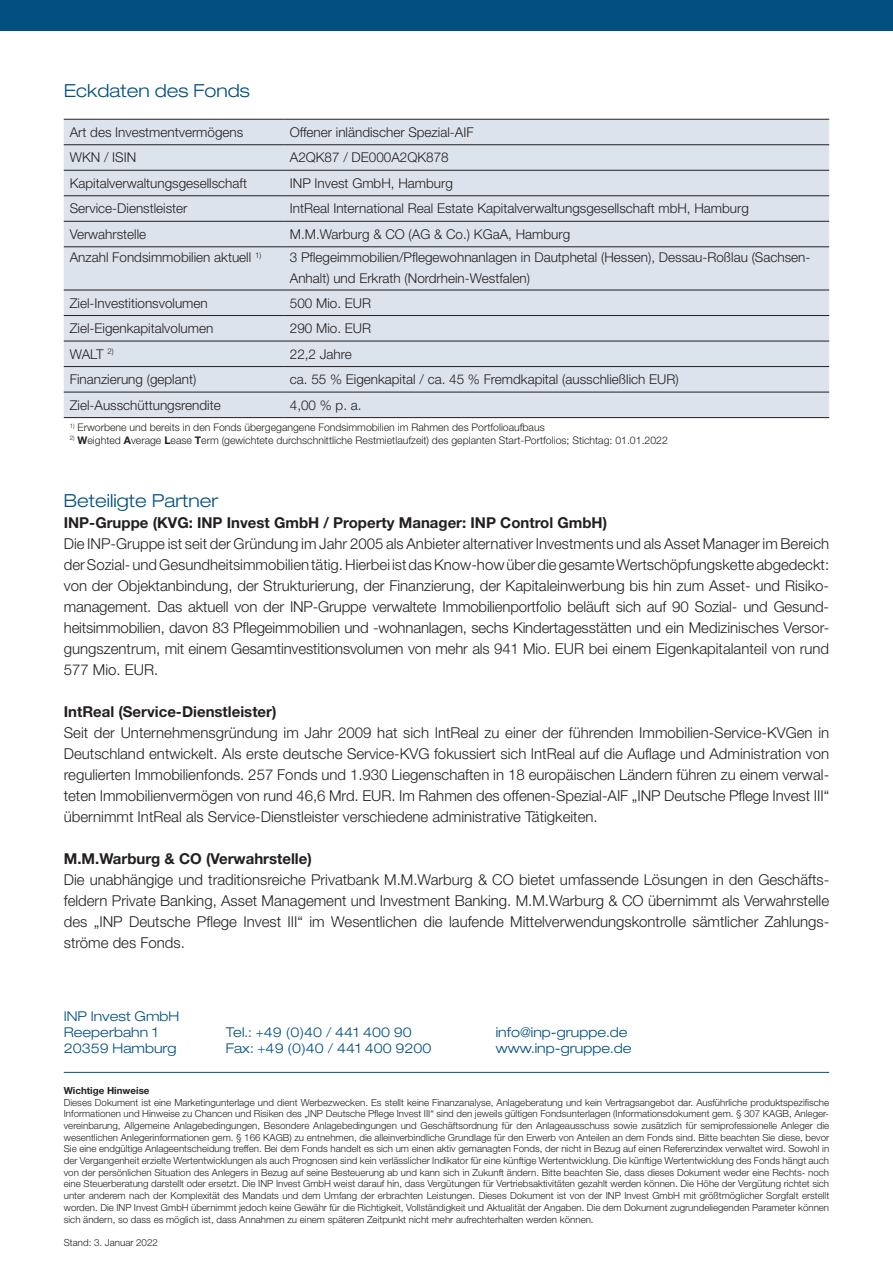
<style>
.page{position:relative;width:893px;height:1263px;background:#fff}
.page>*{position:absolute;margin:0;border:0;box-sizing:border-box;transform-origin:0 0}
.t1{font:300 expanded 18px "Helvetica Neue LT Std";color:#025080}
.t2{font:300 15px/21px "Helvetica Neue LT Pro";color:#231f20;text-align:justify}
.t3{font:700 15px "Helvetica Neue LT Pro";color:#231f20}
.t4{font:300 13.5px/21px "Helvetica Neue LT Pro";color:#231f20}
.t5{font:300 expanded 13.5px/16.2px "Helvetica Neue LT Std";color:#025080}
.t6{font:300 10.5px "Helvetica Neue LT Pro";color:#231f20}
.t7{font:300 9.75px/11.7px "Helvetica Neue LT Pro";color:#231f20;text-align:justify}
.t8{font:700 9.75px "Helvetica Neue LT Pro";color:#231f20}
.s1{font-weight:700}
</style>
<div class="page">
<div style="left:0;top:0;width:893px;height:31px;background:#025080"></div>
<div style="left:64px;top:120px;width:765px;height:297px;background:#dde3ed"></div>
<hr style="left:64px;top:144px;width:220px;height:1px;background:#231f20">
<hr style="left:284px;top:144px;width:545px;height:1px;background:#231f20">
<hr style="left:64px;top:170px;width:220px;height:1px;background:#231f20">
<hr style="left:284px;top:170px;width:545px;height:1px;background:#231f20">
<hr style="left:64px;top:195px;width:220px;height:1px;background:#231f20">
<hr style="left:284px;top:195px;width:545px;height:1px;background:#231f20">
<hr style="left:64px;top:221px;width:220px;height:1px;background:#231f20">
<hr style="left:284px;top:221px;width:545px;height:1px;background:#231f20">
<hr style="left:64px;top:247px;width:220px;height:1px;background:#231f20">
<hr style="left:284px;top:247px;width:545px;height:1px;background:#231f20">
<hr style="left:64px;top:290px;width:220px;height:1px;background:#231f20">
<hr style="left:284px;top:290px;width:545px;height:1px;background:#231f20">
<hr style="left:64px;top:315px;width:220px;height:1px;background:#231f20">
<hr style="left:284px;top:315px;width:545px;height:1px;background:#231f20">
<hr style="left:64px;top:341px;width:220px;height:1px;background:#231f20">
<hr style="left:284px;top:341px;width:545px;height:1px;background:#231f20">
<hr style="left:64px;top:366px;width:220px;height:1px;background:#231f20">
<hr style="left:284px;top:366px;width:545px;height:1px;background:#231f20">
<hr style="left:64px;top:392px;width:220px;height:1px;background:#231f20">
<hr style="left:284px;top:392px;width:545px;height:1px;background:#231f20">
<hr style="left:64px;top:417px;width:220px;height:1px;background:#231f20">
<hr style="left:284px;top:417px;width:545px;height:1px;background:#231f20">
<hr style="left:64px;top:119px;width:220px;height:1px;background:#231f20">
<hr style="left:284px;top:119px;width:545px;height:1px;background:#231f20">
<hr style="left:64px;top:1072px;width:765px;height:1px;background:#025080">
<h1 class="t1" style="left:64px;top:79px;width:188px">Eckdaten des Fonds</h1>
<h3 class="t4" style="left:70px;top:121px;width:175px">Art des Investmentvermögens</h3>
<h3 class="t4" style="left:290px;top:121px;width:185px">Offener inländischer Spezial-AIF</h3>
<h3 class="t4" style="left:70px;top:147px;width:68px">WKN / ISIN</h3>
<h3 class="t4" style="left:290px;top:147px;width:160px">A2QK87 / DE000A2QK878</h3>
<h3 class="t4" style="left:70px;top:172px;width:179px">Kapitalverwaltungsgesellschaft</h3>
<h3 class="t4" style="left:290px;top:172px;width:165px">INP Invest GmbH, Hamburg</h3>
<h3 class="t4" style="left:70px;top:198px;width:119px">Service-Dienstleister</h3>
<h3 class="t4" style="left:290px;top:198px;width:461px">IntReal International Real Estate Kapitalverwaltungsgesellschaft mbH, Hamburg</h3>
<h3 class="t4" style="left:70px;top:223px;width:78px">Verwahrstelle</h3>
<h3 class="t4" style="left:290px;top:223px;width:282px">M.M.Warburg &amp; CO (AG &amp; Co.) KGaA, Hamburg</h3>
<h3 class="t4" style="left:70px;top:247px;width:193px">Anzahl Fondsimmobilien aktuell <sup>1)</sup></h3>
<h3 class="t4" style="left:290px;top:247px;width:522px">3 Pflegeimmobilien/Pflegewohnanlagen in Dautphetal (Hessen), Dessau-Roßlau (Sachsen-<br>Anhalt) und Erkrath (Nordrhein-Westfalen)</h3>
<h3 class="t4" style="left:70px;top:292px;width:139px">Ziel-Investitionsvolumen</h3>
<h3 class="t4" style="left:290px;top:292px;width:83px">500 Mio. EUR</h3>
<h3 class="t4" style="left:70px;top:318px;width:145px">Ziel-Eigenkapitalvolumen</h3>
<h3 class="t4" style="left:290px;top:318px;width:83px">290 Mio. EUR</h3>
<h3 class="t4" style="left:70px;top:343px;width:46px">WALT <sup>2)</sup></h3>
<h3 class="t4" style="left:290px;top:343px;width:64px">22,2 Jahre</h3>
<h3 class="t4" style="left:70px;top:369px;width:128px">Finanzierung (geplant)</h3>
<h3 class="t4" style="left:290px;top:369px;width:390px">ca. 55 % Eigenkapital / ca. 45 % Fremdkapital (ausschließlich EUR)</h3>
<h3 class="t4" style="left:70px;top:394px;width:152px">Ziel-Ausschüttungsrendite</h3>
<h3 class="t4" style="left:290px;top:394px;width:73px">4,00 % p. a.</h3>
<p class="t6" style="left:70px;top:421px;width:476px"><sup>1)</sup> Erworbene und bereits in den Fonds übergegangene Fondsimmobilien im Rahmen des Portfolioaufbaus</p>
<p class="t6" style="left:70px;top:433px;width:600px"><sup>2)</sup> <span class="s1">W</span>eighted <span class="s1">A</span>verage <span class="s1">L</span>ease <span class="s1">T</span>erm (gewichtete durchschnittliche Restmietlaufzeit) des geplanten Start-Portfolios; Stichtag: 01.01.2022</p>
<h1 class="t1" style="left:64px;top:489px;width:156px">Beteiligte Partner</h1>
<h2 class="t3" style="left:64px;top:513px;width:545px">INP-Gruppe (KVG: INP Invest GmbH / Property Manager: INP Control GmbH)</h2>
<p class="t2" style="left:64px;top:532px;width:767px">Die INP-Gruppe ist seit der Gründung im Jahr 2005 als Anbieter alternativer Investments und als Asset Manager im Bereich der Sozial- und Gesundheitsimmobilien tätig. Hierbei ist das Know-how über die gesamte Wertschöpfungskette abgedeckt: von der Objektanbindung, der Strukturierung, der Finanzierung, der Kapitaleinwerbung bis hin zum Asset- und Risiko&shy;management. Das aktuell von der INP-Gruppe verwaltete Immobilienportfolio beläuft sich auf 90 Sozial- und Gesund&shy;heitsimmobilien, davon 83 Pflegeimmobilien und -wohnanlagen, sechs Kindertagesstätten und ein Medizinisches Versor&shy;gungszentrum, mit einem Gesamtinvestitionsvolumen von mehr als 941 Mio. EUR bei einem Eigenkapitalanteil von rund 577 Mio. EUR.</p>
<h2 class="t3" style="left:64px;top:702px;width:214px">IntReal (Service-Dienstleister)</h2>
<p class="t2" style="left:64px;top:721px;width:767px">Seit der Unternehmensgründung im Jahr 2009 hat sich IntReal zu einer der führenden Immobilien-Service-KVGen in Deutschland entwickelt. Als erste deutsche Service-KVG fokussiert sich IntReal auf die Auflage und Administration von regulierten Immobilienfonds. 257 Fonds und 1.930 Liegenschaften in 18 europäischen Ländern führen zu einem verwal&shy;teten Immobilienvermögen von rund 46,6 Mrd. EUR. Im Rahmen des offenen-Spezial-AIF „INP Deutsche Pflege Invest III“ übernimmt IntReal als Service-Dienstleister verschiedene administrative Tätigkeiten.</p>
<h2 class="t3" style="left:64px;top:849px;width:250px">M.M.Warburg &amp; CO (Verwahrstelle)</h2>
<p class="t2" style="left:64px;top:868px;width:767px">Die unabhängige und traditionsreiche Privatbank M.M.Warburg &amp; CO bietet umfassende Lösungen in den Geschäfts&shy;feldern Private Banking, Asset Management und Investment Banking. M.M.Warburg &amp; CO übernimmt als Verwahrstelle des „INP Deutsche Pflege Invest III“ im Wesentlichen die laufende Mittelverwendungskontrolle sämtlicher Zahlungs&shy;ströme des Fonds.</p>
<h3 class="t5" style="left:64px;top:1008px;width:117px">INP Invest GmbH<br>Reeperbahn 1</h3>
<h3 class="t5" style="left:226px;top:1024px;width:188px">Tel.: +49 (0)40 / 441 400 90</h3>
<h3 class="t5" style="left:496px;top:1024px;width:133px">info@inp-gruppe.de</h3>
<h3 class="t5" style="left:64px;top:1040px;width:114px">20359 Hamburg</h3>
<h3 class="t5" style="left:226px;top:1040px;width:207px">Fax: +49 (0)40 / 441 400 9200</h3>
<h3 class="t5" style="left:496px;top:1040px;width:137px">www.inp-gruppe.de</h3>
<p class="t8" style="left:64px;top:1084px;width:87px">Wichtige Hinweise</p>
<p class="t7" style="left:64px;top:1096px;width:767px">Dieses Dokument ist eine Marketingunterlage und dient Werbezwecken. Es stellt keine Finanzanalyse, Anlageberatung und kein Vertragsangebot dar. Ausführliche produktspezifische Informationen und Hinweise zu Chancen und Risiken des „INP Deutsche Pflege Invest III“ sind den jeweils gültigen Fondsunterlagen (Informationsdokument gem. § 307 KAGB, Anleger&shy;vereinbarung, Allgemeine Anlagebedingungen, Besondere Anlagebedingungen und Geschäftsordnung für den Anlageausschuss sowie zusätzlich für semiprofessionelle Anleger die wesentlichen Anlegerinformationen gem. § 166 KAGB) zu entnehmen, die alleinverbindliche Grundlage für den Erwerb von Anteilen an dem Fonds sind. Bitte beachten Sie diese, bevor Sie eine endgültige Anlageentscheidung treffen. Bei dem Fonds handelt es sich um einen aktiv gemanagten Fonds, der nicht in Bezug auf einen Referenzindex verwaltet wird. Sowohl in der Vergangenheit erzielte Wertentwicklungen als auch Prognosen sind kein verlässlicher Indikator für eine künftige Wertentwicklung. Die künftige Wertentwicklung des Fonds hängt auch von der persönlichen Situation des Anlegers in Bezug auf seine Besteuerung ab und kann sich in Zukunft ändern. Bitte beachten Sie, dass dieses Dokument weder eine Rechts- noch eine Steuerberatung darstellt oder ersetzt. Die INP Invest GmbH weist darauf hin, dass Vergütungen für Vertriebsaktivitäten gezahlt werden können. Die Höhe der Vergütung richtet sich unter anderem nach der Komplexität des Mandats und dem Umfang der erbrachten Leistungen. Dieses Dokument ist von der INP Invest GmbH mit größtmöglicher Sorgfalt erstellt worden. Die INP Invest GmbH übernimmt jedoch keine Gewähr für die Richtigkeit, Vollständigkeit und Aktualität der Angaben. Die dem Dokument zugrundeliegenden Parameter können sich ändern, so dass es möglich ist, dass Annahmen zu einem späteren Zeitpunkt nicht mehr aufrechterhalten werden können.</p>
<p class="t7" style="left:64px;top:1236px;width:96px">Stand: 3. Januar 2022</p>
</div>
